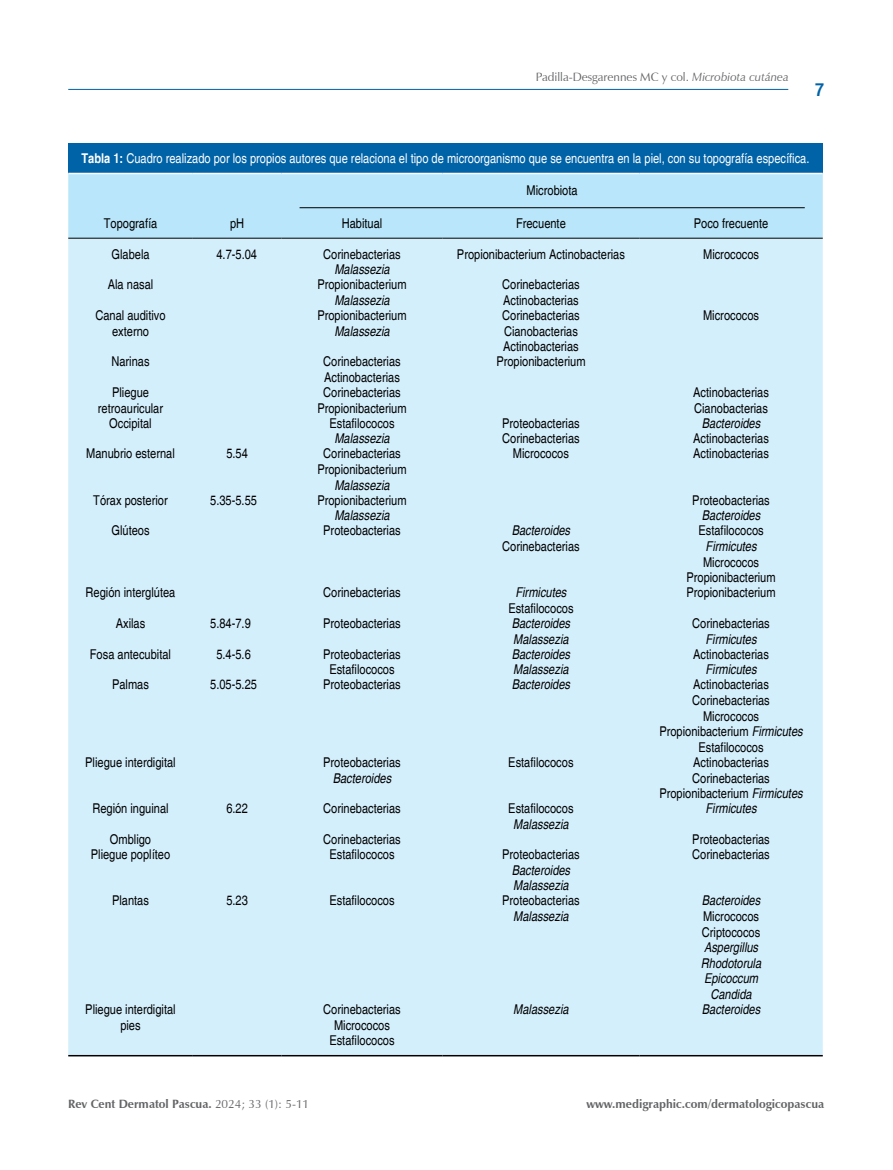
<style>
.page{position:relative;width:893px;height:1170px;background:#fff}
.page>*{position:absolute;margin:0;border:0;box-sizing:border-box;transform-origin:0 0}
.t1{font:700 18px "Helvetica";color:#0063a7;scale:.9 1}
.t2{font:condensed 13.5px/15.6px "Helvetica";color:#000;text-align:center}
.t3{font:italic condensed 13.5px/15.6px "Helvetica";color:#000}
.t4{font:condensed 13.5px "Helvetica";color:#fff}
.t5{font:700 12px "Zapf Humanist 601 BT";color:#636466}
.t6{font:12px "Zapf Humanist 601 BT";color:#636466}
.s1{font-style:italic}
.s2{font-weight:700}
.s3{font-weight:400}
</style>
<div class="page">
<hr style="left:68px;top:89px;width:720px;height:1px;background:#0063a7">
<div style="left:68px;top:143px;width:755px;height:30px;background:#0063a7"></div>
<div style="left:68px;top:174px;width:755px;height:64px;background:#b9e6fa"></div>
<div style="left:68px;top:239px;width:755px;height:815px;background:#d4effc"></div>
<hr style="left:68px;top:238px;width:125px;height:1px;background:#000">
<hr style="left:193px;top:238px;width:89px;height:1px;background:#000">
<hr style="left:282px;top:238px;width:160px;height:1px;background:#000">
<hr style="left:442px;top:238px;width:197px;height:1px;background:#000">
<hr style="left:639px;top:238px;width:184px;height:1px;background:#000">
<hr style="left:68px;top:1054px;width:125px;height:2px;background:#000">
<hr style="left:193px;top:1054px;width:89px;height:2px;background:#000">
<hr style="left:282px;top:1054px;width:160px;height:2px;background:#000">
<hr style="left:442px;top:1054px;width:197px;height:2px;background:#000">
<hr style="left:639px;top:1054px;width:184px;height:2px;background:#000">
<hr style="left:300px;top:207px;width:505px;height:1px;background:#000">
<p class="t6" style="left:536px;top:70px;width:254px">Padilla-Desgarennes MC y col. <span class="s1">Microbiota cutánea</span></p>
<h1 class="t1" style="left:815px;top:75px;width:12px">7</h1>
<p class="t4" style="left:81px;top:150px;width:729px"><span class="s2">Tabla 1:</span> Cuadro realizado por los propios autores que relaciona el tipo de microorganismo que se encuentra en la piel, con su topografía específica.</p>
<p class="t2" style="left:104px;top:215px;width:55px">Topografía</p>
<p class="t2" style="left:230px;top:215px;width:16px">pH</p>
<p class="t2" style="left:527px;top:183px;width:53px">Microbiota</p>
<p class="t2" style="left:342px;top:215px;width:42px">Habitual</p>
<p class="t2" style="left:516px;top:215px;width:51px">Frecuente</p>
<p class="t2" style="left:694px;top:215px;width:76px">Poco frecuente</p>
<p class="t2" style="left:111px;top:246px;width:40px">Glabela</p>
<p class="t2" style="left:216px;top:246px;width:42px">4.7-5.04</p>
<p class="t2" style="left:323px;top:246px;width:79px">Corinebacterias</p>
<p class="t3" style="left:334px;top:261px;width:57px">Malassezia</p>
<p class="t2" style="left:457px;top:246px;width:169px">Propionibacterium Actinobacterias</p>
<p class="t2" style="left:703px;top:246px;width:57px">Micrococos</p>
<p class="t2" style="left:108px;top:277px;width:47px">Ala nasal</p>
<p class="t2" style="left:317px;top:277px;width:91px">Propionibacterium</p>
<p class="t3" style="left:334px;top:292px;width:57px">Malassezia</p>
<p class="t2" style="left:502px;top:277px;width:79px;text-align:left">Corinebacterias<br>Actinobacterias</p>
<p class="t2" style="left:95px;top:307px;width:72px">Canal auditivo externo</p>
<p class="t2" style="left:317px;top:307px;width:91px">Propionibacterium</p>
<p class="t3" style="left:334px;top:323px;width:57px">Malassezia</p>
<p class="t2" style="left:502px;top:307px;width:79px;text-align:left">Corinebacterias<br>Cianobacterias<br>Actinobacterias</p>
<p class="t2" style="left:703px;top:307px;width:57px">Micrococos</p>
<p class="t2" style="left:111px;top:354px;width:40px">Narinas</p>
<p class="t2" style="left:323px;top:354px;width:79px;text-align:left">Corinebacterias<br>Actinobacterias</p>
<p class="t2" style="left:496px;top:354px;width:91px">Propionibacterium</p>
<p class="t2" style="left:98px;top:384px;width:67px">Pliegue retroauricular</p>
<p class="t2" style="left:317px;top:384px;width:91px">Corinebacterias<br>Propionibacterium</p>
<p class="t2" style="left:693px;top:384px;width:77px;text-align:left">Actinobacterias<br>Cianobacterias</p>
<p class="t2" style="left:109px;top:415px;width:44px">Occipital</p>
<p class="t2" style="left:329px;top:415px;width:67px">Estafilococos</p>
<p class="t3" style="left:334px;top:430px;width:57px">Malassezia</p>
<p class="t2" style="left:502px;top:415px;width:79px;text-align:left">Proteobacterias<br>Corinebacterias</p>
<p class="t3" style="left:702px;top:415px;width:60px">Bacteroides</p>
<p class="t2" style="left:693px;top:431px;width:77px">Actinobacterias</p>
<p class="t2" style="left:86px;top:446px;width:90px">Manubrio esternal</p>
<p class="t2" style="left:226px;top:446px;width:23px">5.54</p>
<p class="t2" style="left:317px;top:446px;width:91px">Corinebacterias<br>Propionibacterium</p>
<p class="t3" style="left:334px;top:477px;width:57px">Malassezia</p>
<p class="t2" style="left:93px;top:492px;width:76px">Tórax posterior</p>
<p class="t2" style="left:210px;top:492px;width:48px">5.35-5.55</p>
<p class="t2" style="left:317px;top:492px;width:91px">Propionibacterium</p>
<p class="t3" style="left:334px;top:507px;width:57px">Malassezia</p>
<p class="t2" style="left:513px;top:446px;width:57px">Micrococos</p>
<p class="t2" style="left:693px;top:446px;width:77px">Actinobacterias</p>
<p class="t2" style="left:692px;top:492px;width:79px">Proteobacterias</p>
<p class="t3" style="left:702px;top:507px;width:60px">Bacteroides</p>
<p class="t2" style="left:111px;top:523px;width:40px">Glúteos</p>
<p class="t2" style="left:323px;top:523px;width:79px">Proteobacterias</p>
<p class="t3" style="left:512px;top:523px;width:60px">Bacteroides</p>
<p class="t2" style="left:502px;top:538px;width:79px">Corinebacterias</p>
<p class="t2" style="left:86px;top:585px;width:91px">Región interglútea</p>
<p class="t2" style="left:323px;top:585px;width:79px">Corinebacterias</p>
<p class="t3" style="left:515px;top:584px;width:53px">Firmicutes</p>
<p class="t2" style="left:508px;top:600px;width:67px">Estafilococos</p>
<p class="t2" style="left:698px;top:523px;width:67px">Estafilococos</p>
<p class="t3" style="left:706px;top:538px;width:53px">Firmicutes</p>
<p class="t2" style="left:686px;top:554px;width:91px">Micrococos<br>Propionibacterium</p>
<p class="t2" style="left:686px;top:585px;width:91px">Propionibacterium</p>
<p class="t2" style="left:116px;top:615px;width:31px">Axilas</p>
<p class="t2" style="left:210px;top:615px;width:42px">5.84-7.9</p>
<p class="t2" style="left:323px;top:615px;width:79px">Proteobacterias</p>
<p class="t3" style="left:512px;top:615px;width:60px">Bacteroides<br>Malassezia</p>
<p class="t2" style="left:692px;top:615px;width:79px">Corinebacterias</p>
<p class="t3" style="left:706px;top:631px;width:53px">Firmicutes</p>
<p class="t2" style="left:90px;top:646px;width:83px">Fosa antecubital</p>
<p class="t2" style="left:216px;top:646px;width:36px">5.4-5.6</p>
<p class="t2" style="left:323px;top:646px;width:79px">Proteobacterias<br>Estafilococos</p>
<p class="t3" style="left:512px;top:646px;width:60px">Bacteroides<br>Malassezia</p>
<p class="t2" style="left:693px;top:646px;width:77px">Actinobacterias</p>
<p class="t3" style="left:706px;top:661px;width:53px">Firmicutes</p>
<p class="t2" style="left:112px;top:677px;width:38px">Palmas</p>
<p class="t2" style="left:210px;top:677px;width:48px">5.05-5.25</p>
<p class="t2" style="left:323px;top:677px;width:79px">Proteobacterias</p>
<p class="t3" style="left:512px;top:676px;width:60px">Bacteroides</p>
<p class="t2" style="left:659px;top:677px;width:145px">Actinobacterias<br>Corinebacterias<br>Micrococos<br>Propionibacterium <span class="s1">Firmicutes<br></span>Estafilococos</p>
<p class="t2" style="left:85px;top:754px;width:92px">Pliegue interdigital</p>
<p class="t2" style="left:323px;top:754px;width:79px">Proteobacterias</p>
<p class="t3" style="left:333px;top:770px;width:60px">Bacteroides</p>
<p class="t2" style="left:508px;top:754px;width:67px">Estafilococos</p>
<p class="t2" style="left:659px;top:754px;width:145px">Actinobacterias<br>Corinebacterias<br>Propionibacterium <span class="s1">Firmicutes</span></p>
<p class="t2" style="left:92px;top:800px;width:78px">Región inguinal</p>
<p class="t2" style="left:226px;top:800px;width:23px">6.22</p>
<p class="t2" style="left:323px;top:800px;width:79px">Corinebacterias</p>
<p class="t2" style="left:508px;top:800px;width:67px">Estafilococos</p>
<p class="t3" style="left:513px;top:816px;width:57px">Malassezia</p>
<p class="t3" style="left:706px;top:800px;width:53px">Firmicutes</p>
<p class="t2" style="left:110px;top:831px;width:43px">Ombligo</p>
<p class="t2" style="left:323px;top:831px;width:79px">Corinebacterias</p>
<p class="t2" style="left:692px;top:831px;width:79px">Proteobacterias</p>
<p class="t2" style="left:91px;top:846px;width:81px">Pliegue poplíteo</p>
<p class="t2" style="left:329px;top:846px;width:67px">Estafilococos</p>
<p class="t2" style="left:502px;top:846px;width:79px">Proteobacterias</p>
<p class="t3" style="left:512px;top:862px;width:60px">Bacteroides<br>Malassezia</p>
<p class="t2" style="left:692px;top:846px;width:79px">Corinebacterias</p>
<p class="t2" style="left:112px;top:892px;width:38px">Plantas</p>
<p class="t2" style="left:226px;top:892px;width:23px">5.23</p>
<p class="t2" style="left:329px;top:892px;width:67px">Estafilococos</p>
<p class="t2" style="left:502px;top:892px;width:79px">Proteobacterias</p>
<p class="t3" style="left:513px;top:908px;width:57px">Malassezia</p>
<p class="t3" style="left:702px;top:892px;width:60px">Bacteroides</p>
<p class="t2" style="left:702px;top:908px;width:60px;text-align:left">Micrococos<br>Criptococos</p>
<p class="t3" style="left:701px;top:939px;width:62px;text-align:center">Aspergillus<br>Rhodotorula<br>Epicoccum<br>Candida</p>
<p class="t2" style="left:85px;top:1001px;width:92px">Pliegue interdigital pies</p>
<p class="t2" style="left:323px;top:1001px;width:79px">Corinebacterias<br>Micrococos<br>Estafilococos</p>
<p class="t3" style="left:513px;top:1001px;width:57px">Malassezia</p>
<p class="t3" style="left:702px;top:1001px;width:60px">Bacteroides</p>
<p class="t5" style="left:68px;top:1096px;width:242px">Rev Cent Dermatol Pascua. <span class="s3">2024; 33 (1): 5-11</span></p>
<p class="t5" style="left:586px;top:1096px;width:239px">www.medigraphic.com/dermatologicopascua</p>
</div>
